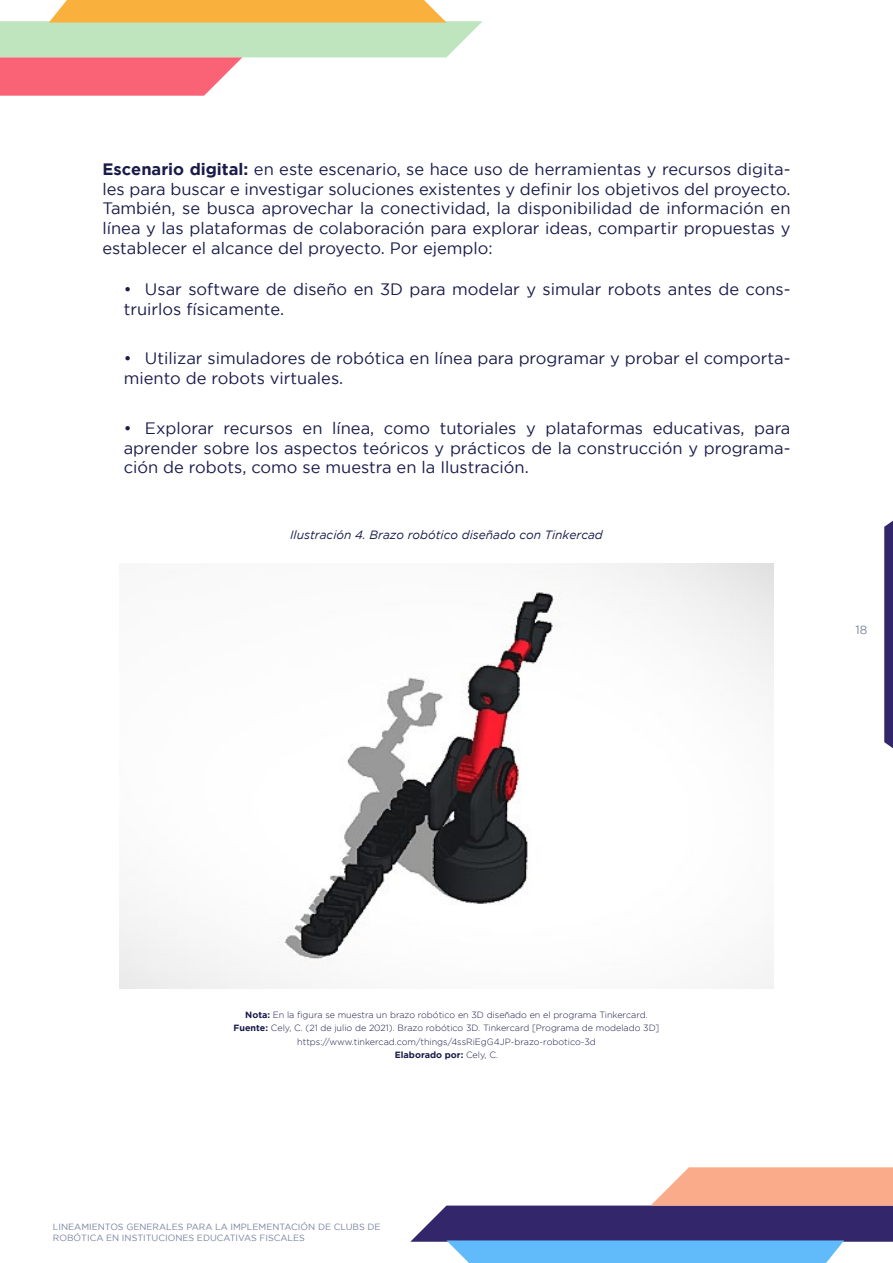
<style>
.page{position:relative;width:893px;height:1263px;background:#fff}
.page>*{position:absolute;margin:0;border:0;box-sizing:border-box;transform-origin:0 0}
.t1{font:16.5px/19.8px "Gotham";color:#191b49;text-align:justify}
.t2{font:italic 12px "Gotham";color:#191b49}
.t3{font:12px "Gotham";color:#7883a0}
.t4{font:300 9px/13.2px "Gotham";color:#191b49;text-align:center}
.t5{font:9px/10.8px "Gotham";color:#7883a0}
.s1{font-weight:700}
</style>
<div class="page">
<svg style="left:0;top:0;width:483px;height:96px"></svg>
<svg style="left:410px;top:1167px;width:483px;height:96px"></svg>
<svg style="left:884px;top:520px;width:9px;height:228px;background:#3e3273"></svg>
<img style="left:119px;top:563px;width:655px;height:425px">
<p class="t1" style="left:102px;top:159px;width:689px"><span class="s1">Escenario digital:</span> en este escenario, se hace uso de herramientas y recursos digita&shy;les para buscar e investigar soluciones existentes y definir los objetivos del proyecto.<br>También, se busca aprovechar la conectividad, la disponibilidad de información en línea y las plataformas de colaboración para explorar ideas, compartir propuestas y establecer el alcance del proyecto. Por ejemplo:</p>
<p class="t1" style="left:124px;top:279px;width:668px">• Usar software de diseño en 3D para modelar y simular robots antes de cons&shy;truirlos físicamente.</p>
<p class="t1" style="left:124px;top:348px;width:668px">• Utilizar simuladores de robótica en línea para programar y probar el comporta&shy;miento de robots virtuales.</p>
<p class="t1" style="left:124px;top:418px;width:668px">• Explorar recursos en línea, como tutoriales y plataformas educativas, para aprender sobre los aspectos teóricos y prácticos de la construcción y programa&shy;ción de robots, como se muestra en la Ilustración.</p>
<p class="t2" style="left:290px;top:528px;width:314px">Ilustración 4. Brazo robótico diseñado con Tinkercad</p>
<p class="t3" style="left:855px;top:623px;width:13px">18</p>
<p class="t4" style="left:234px;top:1008px;width:427px"><span class="s1">Nota:</span> En la figura se muestra un brazo robótico en 3D diseñado en el programa Tinkercard.<br><span class="s1">Fuente:</span> Cely, C. (21 de julio de 2021). Brazo robótico 3D. Tinkercard [Programa de modelado 3D] https://www.tinkercad.com/things/4ssRiEgG4JP-brazo-robotico-3d<br><span class="s1">Elaborado por:</span> Cely, C.</p>
<p class="t5" style="left:53px;top:1221px;width:329px">LINEAMIENTOS GENERALES PARA LA IMPLEMENTACIÓN DE CLUBS DE<br>ROBÓTICA EN INSTITUCIONES EDUCATIVAS FISCALES</p>
</div>
